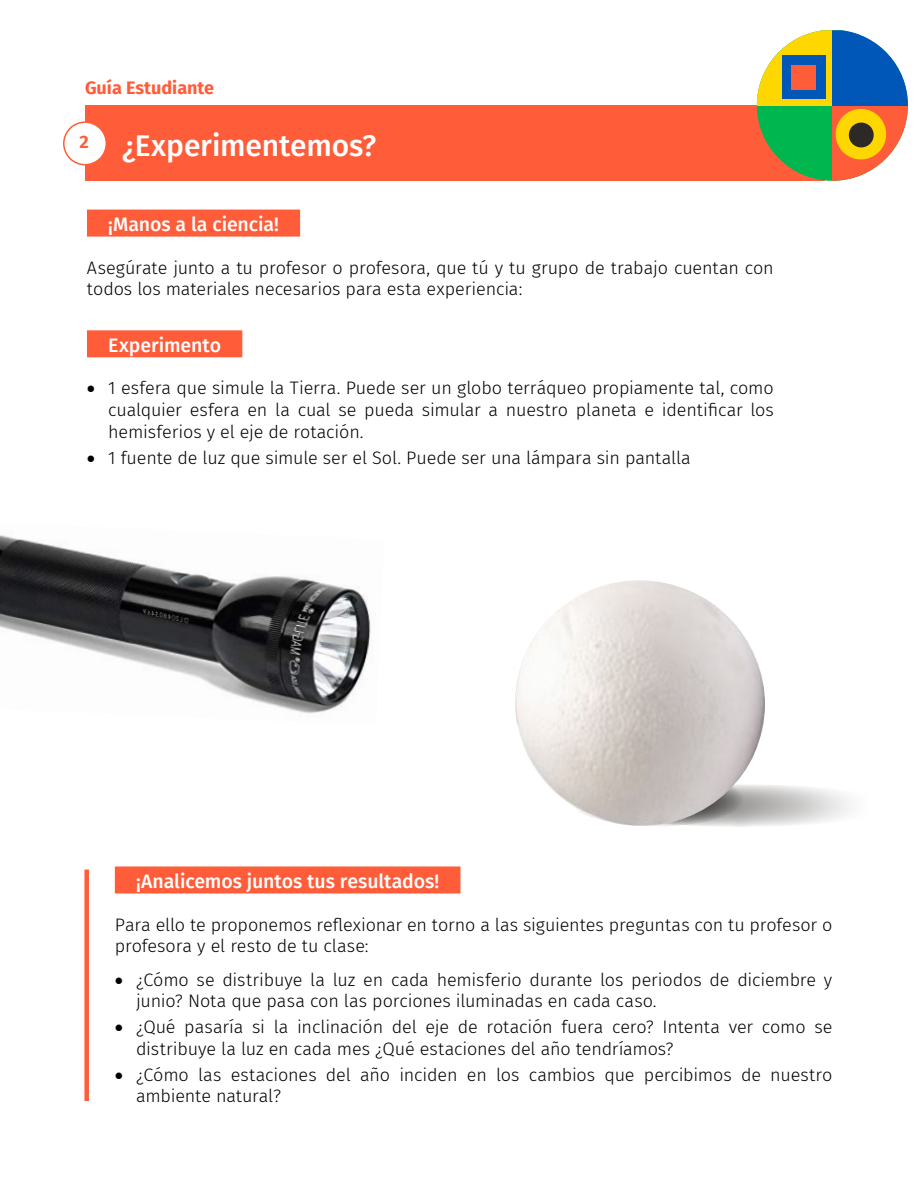
<style>
.page{position:relative;width:918px;height:1188px;background:#fff}
.page>*{position:absolute;margin:0;border:0;box-sizing:border-box;transform-origin:0 0}
.t1{font:500 30px "Fira Sans";letter-spacing:-.005em;color:#fff}
.t2{font:500 19.5px "Fira Sans";letter-spacing:-.005em;color:#fff}
.t3{font:300 18px/21.6px "Fira Sans";letter-spacing:-.01em;color:#000}
.t4{font:700 18px "Fira Sans";color:#ff5c39}
</style>
<div class="page">
<div style="left:85px;top:105px;width:740px;height:76px;background:#ff5c39"></div>
<svg style="left:757px;top:30px;width:151px;height:151px"></svg>
<div style="left:782px;top:56px;width:43px;height:43px;background:#0057b7"></div>
<div style="left:792px;top:65px;width:24px;height:24px;background:#ff5c39"></div>
<div style="left:64px;top:122px;width:42px;height:43px;background:#fff;border-radius:50%"></div>
<div style="left:63px;top:121px;width:44px;height:44px;border:2px solid #ff5c39;border-radius:50%"></div>
<div style="left:115px;top:867px;width:345px;height:27px;background:#ff5c39"></div>
<div style="left:84px;top:870px;width:5px;height:231px;background:#ff5c39"></div>
<div style="left:87px;top:210px;width:213px;height:27px;background:#ff5c39"></div>
<div style="left:87px;top:330px;width:155px;height:27px;background:#ff5c39"></div>
<svg style="left:587px;top:784px;width:310px;height:43px"></svg>
<img style="left:515px;top:580px;width:261px;height:247px">
<img style="left:0;top:535px;width:371px;height:179px">
<p class="t4" style="left:85px;top:73px;width:131px">Guía Estudiante</p>
<h1 class="t1" style="left:122px;top:122px;width:256px">¿Experimentemos?</h1>
<p class="t4" style="left:79px;top:127px;width:11px">2</p>
<p class="t2" style="left:108px;top:208px;width:172px">¡Manos a la ciencia!</p>
<p class="t3" style="left:87px;top:257px;width:688px">Asegúrate junto a tu profesor o profesora, que tú y tu grupo de trabajo cuentan con todos los materiales necesarios para esta experiencia:</p>
<p class="t2" style="left:108px;top:329px;width:114px">Experimento</p>
<p class="t3" style="left:108px;top:377px;width:667px;text-align:justify;text-indent:-21px">• 1 esfera que simule la Tierra. Puede ser un globo terráqueo propiamente tal, como cualquier esfera en la cual se pueda simular a nuestro planeta e identificar los hemisferios y el eje de rotación.</p>
<p class="t3" style="left:87px;top:446px;width:605px">• 1 fuente de luz que simule ser el Sol. Puede ser una lámpara sin pantalla</p>
<p class="t2" style="left:136px;top:865px;width:305px">¡Analicemos juntos tus resultados!</p>
<p class="t3" style="left:115px;top:913px;width:719px">Para ello te proponemos reflexionar en torno a las siguientes preguntas con tu profesor o profesora y el resto de tu clase:</p>
<p class="t3" style="left:136px;top:969px;width:698px;text-indent:-21px">• ¿Cómo se distribuye la luz en cada hemisferio durante los periodos de diciembre y junio? Nota que pasa con las porciones iluminadas en cada caso.</p>
<p class="t3" style="left:136px;top:1016px;width:698px;text-indent:-21px">• ¿Qué pasaría si la inclinación del eje de rotación fuera cero? Intenta ver como se distribuye la luz en cada mes ¿Qué estaciones del año tendríamos?</p>
<p class="t3" style="left:136px;top:1064px;width:698px;text-indent:-21px">• ¿Cómo las estaciones del año inciden en los cambios que percibimos de nuestro ambiente natural?</p>
</div>
